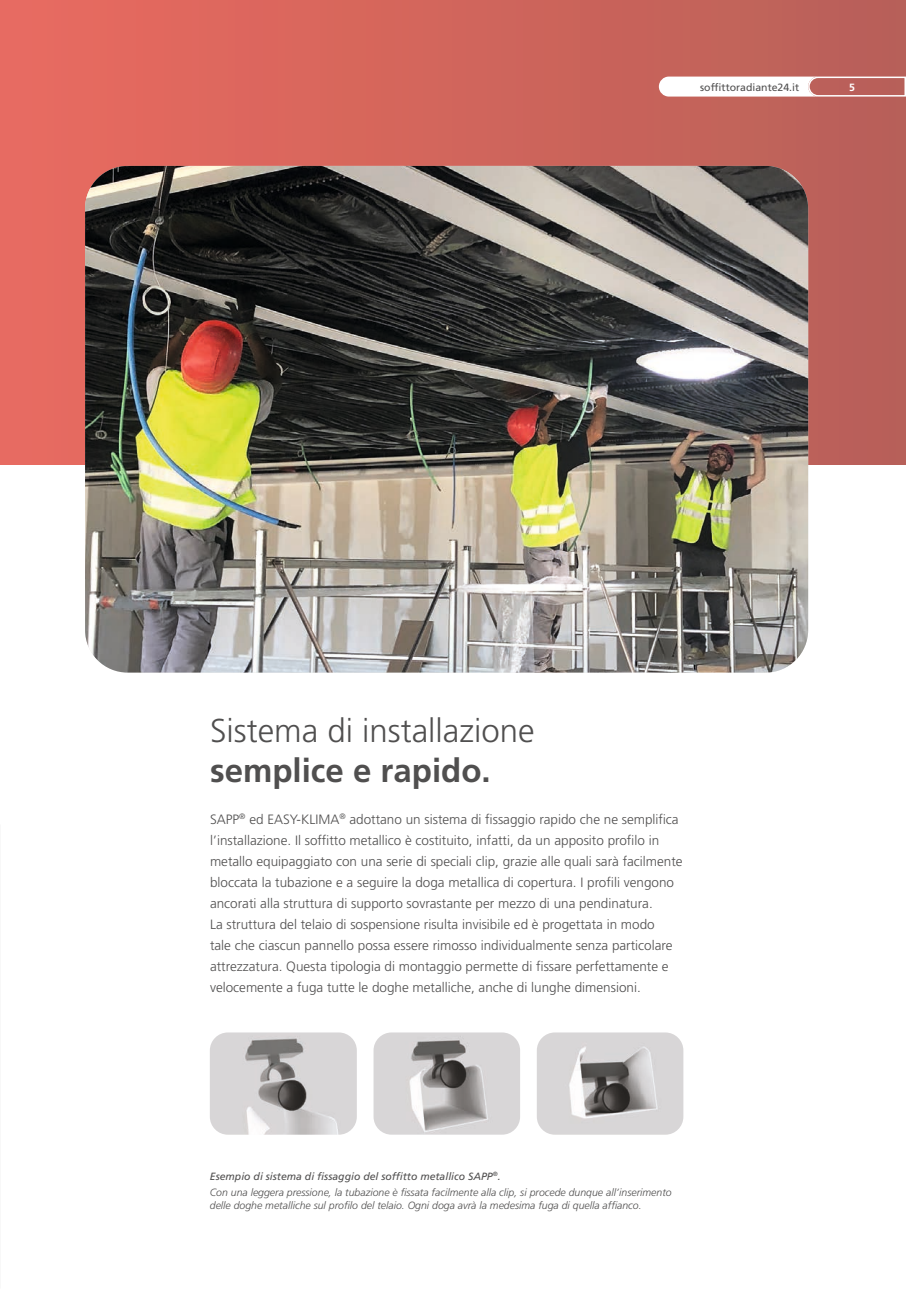
<style>
.page{position:relative;width:906px;height:1289px;background:#fff}
.page>*{position:absolute;margin:0;border:0;box-sizing:border-box;transform-origin:0 0}
.t1{font:300 33px "Frutiger LT Pro";color:#504f4f}
.t2{font:700 33px "Frutiger LT Pro";color:#504f4f}
.t3{font:300 13.5px/21px "Frutiger LT Pro";color:#504f4f}
.t4{font:italic 300 10.5px/12.6px "Frutiger LT Pro";color:#504f4f}
.t5{font:italic 10.5px "Frutiger LT Pro";color:#504f4f}
.t6{font:10.5px "Frutiger LT Pro";color:#504f4f}
.t7{font:700 10.5px "Frutiger LT Pro";color:#fff}
</style>
<div class="page">
<div style="left:0;top:0;width:906px;height:465px;background:linear-gradient(to right,#ea6b60,#b86058)"></div>
<img style="left:85px;top:166px;width:723px;height:506px">
<img style="left:210px;top:1032px;width:147px;height:102px">
<img style="left:373px;top:1032px;width:147px;height:102px">
<img style="left:537px;top:1032px;width:146px;height:102px">
<svg style="left:659px;top:76px;width:247px;height:21px"></svg>
<p class="t6" style="left:700px;top:81px;width:101px">soffittoradiante24.it</p>
<p class="t7" style="left:849px;top:81px;width:7px">5</p>
<p class="t1" style="left:210px;top:711px;width:326px">Sistema di installazione</p>
<p class="t2" style="left:210px;top:750px;width:282px">semplice e rapido.</p>
<p class="t3" style="left:210px;top:808px;width:474px">SAPP<sup>®</sup> ed EASY-KLIMA<sup>®</sup> adottano un sistema di fissaggio rapido che ne semplifica l’installazione. Il soffitto metallico è costituito, infatti, da un apposito profilo in metallo equipaggiato con una serie di speciali clip, grazie alle quali sarà facilmente bloccata la tubazione e a seguire la doga metallica di copertura. I profili vengono ancorati alla struttura di supporto sovrastante per mezzo di una pendinatura.<br>La struttura del telaio di sospensione risulta invisibile ed è progettata in modo<br>tale che ciascun pannello possa essere rimosso individualmente senza particolare attrezzatura. Questa tipologia di montaggio permette di fissare perfettamente e velocemente a fuga tutte le doghe metalliche, anche di lunghe dimensioni.</p>
<p class="t5" style="left:210px;top:1169px;width:292px">Esempio di sistema di fissaggio del soffitto metallico SAPP<sup>®</sup>.</p>
<p class="t4" style="left:210px;top:1186px;width:463px">Con una leggera pressione, la tubazione è fissata facilmente alla clip, si procede dunque all’inserimento delle doghe metalliche sul profilo del telaio. Ogni doga avrà la medesima fuga di quella affianco.</p>
</div>
